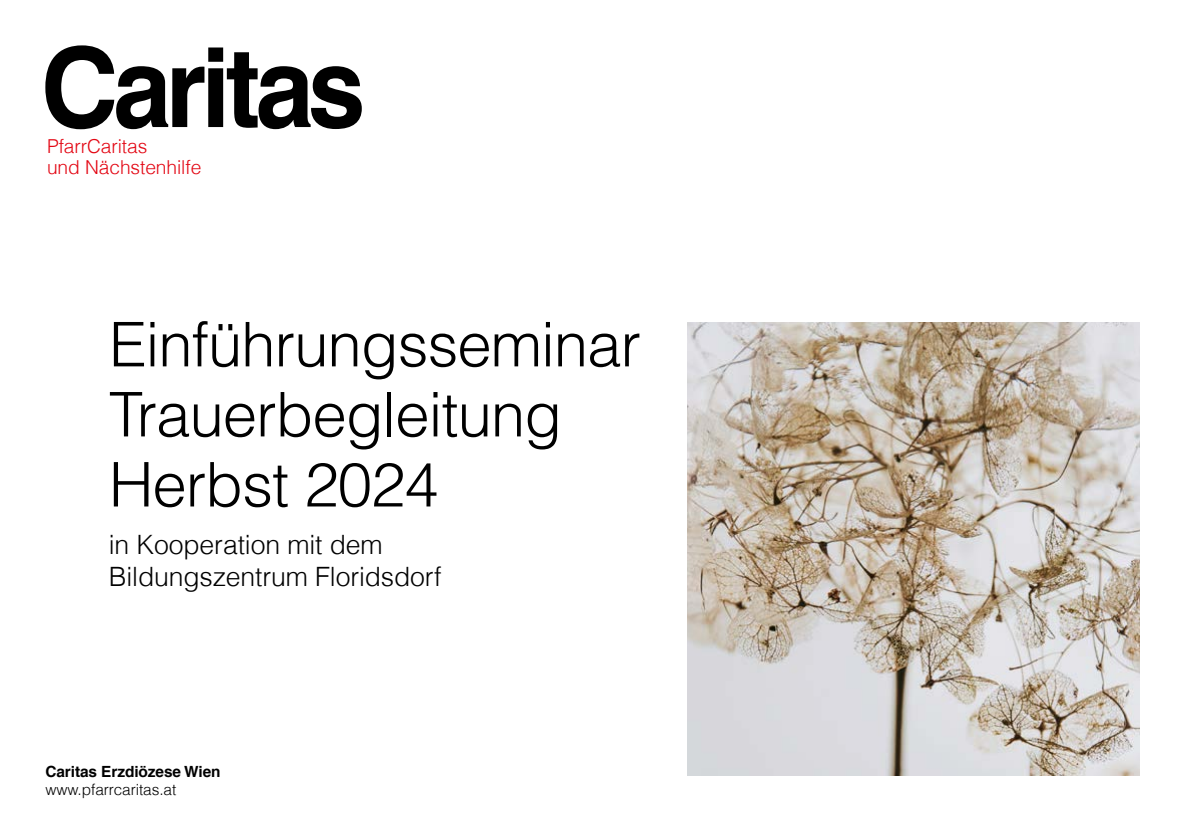
<style>
.page{position:relative;width:1191px;height:840px;background:#fff}
.page>*{position:absolute;margin:0;border:0;box-sizing:border-box;transform-origin:0 0}
.t1{font:300 61.6px/70px "Helvetica LT Com";letter-spacing:-.015em;color:#000}
.t2{font:300 26.6px/32px "Helvetica LT Com";letter-spacing:-.005em;color:#000}
.t3{font:300 19.2px/21.6px "Helvetica LT Com";letter-spacing:-.005em;color:#e30613}
.t4{font:700 15.4px "Helvetica LT Com";letter-spacing:-.005em;color:#000}
.t5{font:300 15.4px "Helvetica LT Com";letter-spacing:-.005em;color:#000}
</style>
<div class="page">
<svg style="left:45px;top:45px;width:317px;height:84px"></svg>
<img style="left:687px;top:322px;width:453px;height:452px">
<p class="t3" style="left:47px;top:135px;width:156px">PfarrCaritas<br>und Nächstenhilfe</p>
<h1 class="t1" style="left:109px;top:309px;width:533px">Einführungsseminar<br>Trauerbegleitung<br>Herbst 2024</h1>
<p class="t2" style="left:109px;top:527px;width:334px">in Kooperation mit dem<br>Bildungszentrum Floridsdorf</p>
<p class="t4" style="left:45px;top:762px;width:177px">Caritas Erzdiözese Wien</p>
<p class="t5" style="left:45px;top:779px;width:132px">www.pfarrcaritas.at</p>
</div>
